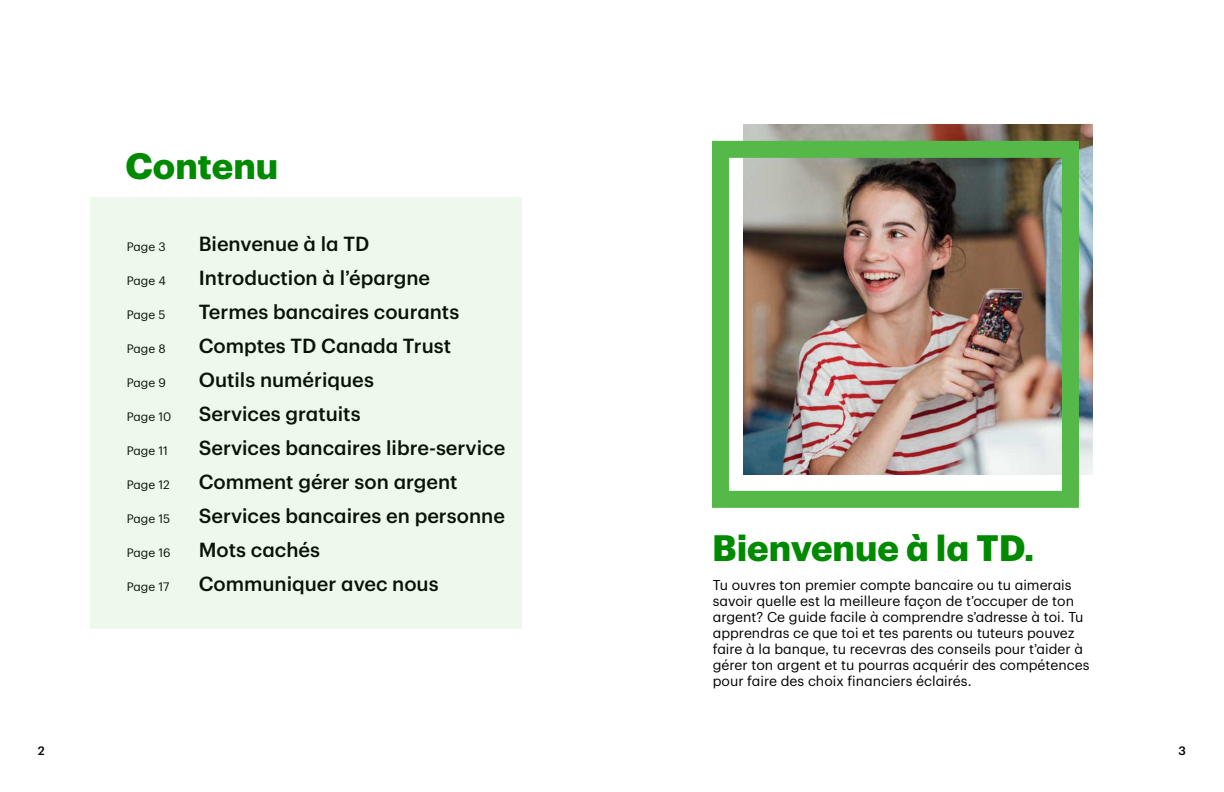
<style>
.page{position:relative;width:1224px;height:792px;background:#fff}
.page>*{position:absolute;margin:0;border:0;box-sizing:border-box;transform-origin:0 0}
.t1{font:700 36px "TD Graphik";color:#008a00}
.t2{font:500 20px "TD Graphik";color:#000}
.t3{font:14px/16px "TD Graphik";color:#000}
.t4{font:12px "TD Graphik";color:#000}
.t5{font:500 12px "TD Graphik";color:#000}
</style>
<div class="page">
<img style="left:743px;top:125px;width:350px;height:350px">
<div style="left:90px;top:197px;width:432px;height:432px;background:#eef8ed"></div>
<div style="left:712px;top:141px;width:367px;height:367px;border:17px solid #54b948"></div>
<h1 class="t1" style="left:125px;top:146px;width:154px">Contenu</h1>
<p class="t4" style="left:127px;top:241px;width:40px">Page 3</p>
<h2 class="t2" style="left:199px;top:236px;width:172px">Bienvenue à la TD</h2>
<p class="t4" style="left:127px;top:275px;width:41px">Page 4</p>
<h2 class="t2" style="left:199px;top:270px;width:233px">Introduction à l’épargne</h2>
<p class="t4" style="left:127px;top:309px;width:40px">Page 5</p>
<h2 class="t2" style="left:199px;top:304px;width:262px">Termes bancaires courants</h2>
<p class="t4" style="left:127px;top:343px;width:40px">Page 8</p>
<h2 class="t2" style="left:199px;top:338px;width:254px">Comptes TD Canada Trust</h2>
<p class="t4" style="left:127px;top:377px;width:41px">Page 9</p>
<h2 class="t2" style="left:199px;top:372px;width:177px">Outils numériques</h2>
<p class="t4" style="left:127px;top:411px;width:46px">Page 10</p>
<h2 class="t2" style="left:199px;top:406px;width:163px">Services gratuits</h2>
<p class="t4" style="left:127px;top:445px;width:43px">Page 11</p>
<h2 class="t2" style="left:199px;top:440px;width:308px">Services bancaires libre-service</h2>
<p class="t4" style="left:127px;top:479px;width:45px">Page 12</p>
<h2 class="t2" style="left:199px;top:474px;width:260px">Comment gérer son argent</h2>
<p class="t4" style="left:127px;top:513px;width:45px">Page 15</p>
<h2 class="t2" style="left:199px;top:508px;width:308px">Services bancaires en personne</h2>
<p class="t4" style="left:127px;top:547px;width:45px">Page 16</p>
<h2 class="t2" style="left:199px;top:542px;width:123px">Mots cachés</h2>
<p class="t4" style="left:127px;top:581px;width:44px">Page 17</p>
<h2 class="t2" style="left:199px;top:576px;width:241px">Communiquer avec nous</h2>
<h1 class="t1" style="left:712px;top:528px;width:324px">Bienvenue à la TD.</h1>
<p class="t3" style="left:713px;top:578px;width:378px">Tu ouvres ton premier compte bancaire ou tu aimerais savoir quelle est la meilleure façon de t’occuper de ton argent? Ce guide facile à comprendre s’adresse à toi. Tu apprendras ce que toi et tes parents ou tuteurs pouvez faire à la banque, tu recevras des conseils pour t’aider à gérer ton argent et tu pourras acquérir des compétences pour faire des choix financiers éclairés.</p>
<p class="t5" style="left:38px;top:745px;width:8px">2</p>
<p class="t5" style="left:1178px;top:746px;width:9px">3</p>
</div>
